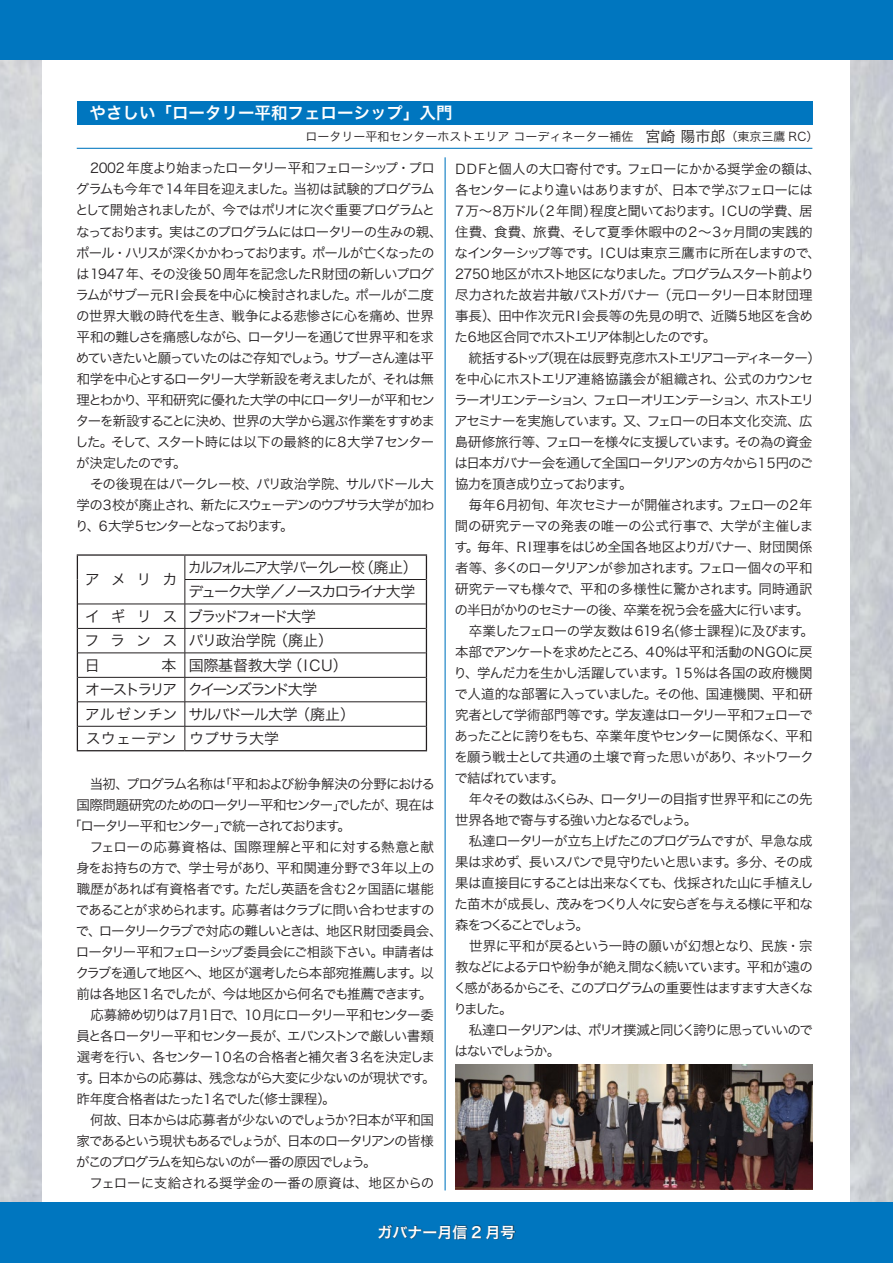
<style>
.page{position:relative;width:893px;height:1263px;background:#fff}
.page>*{position:absolute;margin:0;border:0;box-sizing:border-box;transform-origin:0 0}
.t1{font:16.5px "Hira Kaku Std W6";color:#fff}
.t2{font:15px/24.5px "Hira Kaku Std W3";letter-spacing:-.035em;color:#231f20}
.t3{font:15px "Hira Kaku Std W3";letter-spacing:-.1em;color:#231f20;scale:.9 1}
.t4{font:15px "Hira Kaku Std W3";letter-spacing:-.14em;color:#231f20}
.t5{font:15px "Hira Kaku Std W3";letter-spacing:-.185em;color:#231f20}
.t6{font:15px "Hira Kaku Std W3";color:#231f20}
.t7{font:15px "Hira Kaku Std W6";color:#fff}
.t8{font:15px "Hira Kaku Std W3";letter-spacing:-.1em;color:#231f20}
.t9{font:13.5px/21px "Hira Kaku Std W3";letter-spacing:-.075em;color:#231f20}
.t10{font:13.5px "Hira Kaku Std W3";letter-spacing:-.13em;color:#231f20}
.t11{font:13.5px "Hira Kaku Std W3";letter-spacing:-.1em;color:#231f20}
.t12{font:13.5px "Hira Kaku Std W3";letter-spacing:-.125em;color:#231f20}
.t13{font:13.5px "Hira Kaku Std W3";letter-spacing:-.055em;color:#231f20}
.t14{font:13.5px "Hira Kaku Std W3";letter-spacing:-.095em;color:#231f20}
.t15{font:13.5px "Hira Kaku Std W3";letter-spacing:-.05em;color:#231f20}
.t16{font:13.5px "Hira Kaku Std W3";letter-spacing:-.03em;color:#231f20}
.t17{font:13.5px "Hira Kaku Std W3";letter-spacing:-.04em;color:#231f20}
.t18{font:13.5px "Hira Kaku Std W3";letter-spacing:-.01em;color:#231f20}
.t19{font:13.5px "Hira Kaku Std W3";letter-spacing:-.005em;color:#231f20}
.t20{font:13.5px "Hira Kaku Std W3";letter-spacing:-.11em;color:#231f20}
.t21{font:12px "Hira Kaku Std W3";color:#231f20}
.s1{font-size:15px}
</style>
<div class="page">
<img style="left:0;top:60px;width:893px;height:1164px">
<div style="left:43px;top:43px;width:807px;height:1177px;background:#fff"></div>
<div style="left:0;top:1202px;width:892px;height:61px;background:#0076bf"></div>
<div style="left:0;top:0;width:893px;height:60px;background:#0076bf"></div>
<div style="left:77px;top:101px;width:735px;height:23px;background:#0076bf"></div>
<hr style="left:77px;top:148px;width:735px;height:1px;background:#0076bf">
<hr style="left:185px;top:579px;width:241px;height:1px;background:#231f20">
<hr style="left:78px;top:604px;width:107px;height:1px;background:#231f20">
<hr style="left:185px;top:604px;width:241px;height:1px;background:#231f20">
<hr style="left:78px;top:628px;width:107px;height:1px;background:#231f20">
<hr style="left:185px;top:628px;width:241px;height:1px;background:#231f20">
<hr style="left:78px;top:653px;width:107px;height:1px;background:#231f20">
<hr style="left:185px;top:653px;width:241px;height:1px;background:#231f20">
<hr style="left:78px;top:677px;width:107px;height:1px;background:#231f20">
<hr style="left:185px;top:677px;width:241px;height:1px;background:#231f20">
<hr style="left:78px;top:701px;width:107px;height:1px;background:#231f20">
<hr style="left:185px;top:701px;width:241px;height:1px;background:#231f20">
<hr style="left:78px;top:726px;width:107px;height:1px;background:#231f20">
<hr style="left:185px;top:726px;width:241px;height:1px;background:#231f20">
<svg style="left:185px;top:556px;width:1px;height:194px"></svg>
<hr style="left:77px;top:554px;width:108px;height:2px;background:#231f20">
<hr style="left:185px;top:554px;width:242px;height:2px;background:#231f20">
<svg style="left:77px;top:556px;width:1px;height:194px"></svg>
<svg style="left:426px;top:556px;width:1px;height:194px"></svg>
<hr style="left:77px;top:750px;width:108px;height:1px;background:#231f20">
<hr style="left:185px;top:750px;width:242px;height:1px;background:#231f20">
<hr style="left:445px;top:157px;width:1px;height:1033px;background:#0076bf">
<img style="left:455px;top:1064px;width:357px;height:125px">
<p class="t1" style="left:90px;top:100px;width:365px">やさしい「ロータリー平和フェローシップ」入門</p>
<p class="t21" style="left:306px;top:127px;width:514px">ロータリー平和センターホストエリア コーディネーター補佐　<span class="s1">宮崎 陽市郎</span>（東京三鷹 RC）</p>
<p class="t9" style="left:75px;top:158px;width:369px">　2002 年度より始まったロータリー平和フェローシップ・プログラムも今年で14 年目を迎えました。当初は試験的プログラムとして開始されましたが、今ではポリオに次ぐ重要プログラムとなっております。実はこのプログラムにはロータリーの生みの親、ポール・ハリスが深くかかわっております。ポールが亡くなったのは1947 年、その没後 50周年を記念したＲ財団の新しいプログラムがサブー元ＲＩ会長を中心に検討されました。ポールが二度の世界大戦の時代を生き、戦争による悲惨さに心を痛め、世界平和の難しさを痛感しながら、ロータリーを通じて世界平和を求めていきたいと願っていたのはご存知でしょう。サブーさん達は平和学を中心とするロータリー大学新設を考えましたが、それは無理とわかり、平和研究に優れた大学の中にロータリーが平和センターを新設することに決め、世界の大学から選ぶ作業をすすめました。そして、スタート時には以下の最終的に８大学７センターが決定したのです。<br>　その後現在はバークレー校、パリ政治学院、サルバドール大学の３校が廃止され、新たにスウェーデンのウプサラ大学が加わり、６大学５センターとなっております。</p>
<p class="t3" style="left:188px;top:556px;width:257px">カルフォルニア大学バークレー校 （廃止）</p>
<p class="t4" style="left:188px;top:580px;width:229px">デューク大学／ノースカロライナ大学</p>
<p class="t5" style="left:85px;top:605px;width:233px">イ ギ リ ス ブラッドフォード大学</p>
<p class="t6" style="left:84px;top:629px;width:250px">フ ラ ン ス パリ政治学院 （廃止）</p>
<p class="t8" style="left:85px;top:654px;width:47px">日 　</p>
<p class="t8" style="left:85px;top:568px;width:94px">アメリカ</p>
<p class="t2" style="left:85px;top:653px;width:272px;text-indent:77px">本 国際基督教大学 （ＩＣＵ）オーストラリア クイーンズランド大学<br>アルゼンチン サルバドール大学 （廃止）スウェーデン ウプサラ大学</p>
<p class="t13" style="left:77px;top:773px;width:360px">　当初、プログラム名称は「平和および紛争解決の分野における</p>
<p class="t11" style="left:77px;top:794px;width:359px">国際問題研究のためのロータリー平和センター」でしたが、現在は</p>
<p class="t10" style="left:68px;top:815px;width:284px">「ロータリー平和センター」で統一されております。</p>
<p class="t18" style="left:77px;top:836px;width:359px">　フェローの応募資格は、国際理解と平和に対する熱意と献</p>
<p class="t16" style="left:76px;top:857px;width:360px">身をお持ちの方で、学士号があり、平和関連分野で３年以上の</p>
<p class="t17" style="left:77px;top:878px;width:359px">職歴があれば有資格者です。ただし英語を含む２ヶ国語に堪能</p>
<p class="t9" style="left:76px;top:899px;width:360px">であることが求められます。応募者はクラブに問い合わせますの</p>
<p class="t9" style="left:76px;top:920px;width:368px">で、ロータリークラブで対応の難しいときは、地区Ｒ財団委員会、</p>
<p class="t9" style="left:76px;top:941px;width:360px">ロータリー平和フェローシップ委員会にご相談下さい。申請者は</p>
<p class="t9" style="left:76px;top:962px;width:360px">クラブを通して地区へ、地区が選考したら本部宛推薦します。以</p>
<p class="t9" style="left:77px;top:983px;width:357px">前は各地区１名でしたが、今は地区から何名でも推薦できます。</p>
<p class="t12" style="left:77px;top:1004px;width:359px">　応募締め切りは７月１日で、10 月にロータリー平和センター委</p>
<p class="t14" style="left:76px;top:1025px;width:359px">員と各ロータリー平和センター長が、エバンストンで厳しい書類</p>
<p class="t9" style="left:77px;top:1046px;width:360px">選考を行い、各センター１０名の合格者と補欠者 3 名を決定しま</p>
<p class="t9" style="left:76px;top:1067px;width:361px">す。日本からの応募は、残念ながら大変に少ないのが現状です。</p>
<p class="t9" style="left:77px;top:1088px;width:261px">昨年度合格者はたった１名でした（修士課程）。</p>
<p class="t15" style="left:77px;top:1109px;width:359px">　何故、日本からは応募者が少ないのでしょうか？日本が平和国</p>
<p class="t10" style="left:77px;top:1130px;width:359px">家であるという現状もあるでしょうが、日本のロータリアンの皆様</p>
<p class="t20" style="left:76px;top:1151px;width:302px">がこのプログラムを知らないのが一番の原因でしょう。</p>
<p class="t19" style="left:77px;top:1172px;width:359px">　フェローに支給される奨学金の一番の原資は、地区からの</p>
<p class="t9" style="left:453px;top:158px;width:369px">ＤＤＦと個人の大口寄付です。フェローにかかる奨学金の額は、各センターにより違いはありますが、日本で学ぶフェローには<br>7 万～８万ドル（２年間）程度と聞いております。ＩＣＵの学費、居住費、食費、旅費、そして夏季休暇中の２～３ヶ月間の実践的なインターシップ等です。ＩＣＵは東京三鷹市に所在しますので、<br>2750 地区がホスト地区になりました。プログラムスタート前より尽力された故岩井敏パストガバナー（元ロータリー日本財団理事長）、田中作次元ＲＩ会長等の先見の明で、近隣５地区を含めた６地区合同でホストエリア体制としたのです。<br>　統括するトップ（現在は辰野克彦ホストエリアコーディネーター）を中心にホストエリア連絡協議会が組織され、公式のカウンセラーオリエンテーション、フェローオリエンテーション、ホストエリアセミナーを実施しています。又、フェローの日本文化交流、広島研修旅行等、フェローを様々に支援しています。その為の資金は日本ガバナー会を通して全国ロータリアンの方々から１５円のご協力を頂き成り立っております。<br>　毎年６月初旬、年次セミナーが開催されます。フェローの２年間の研究テーマの発表の唯一の公式行事で、大学が主催します。毎年、ＲＩ理事をはじめ全国各地区よりガバナー、財団関係者等、多くのロータリアンが参加されます。フェロー個々の平和研究テーマも様々で、平和の多様性に驚かされます。同時通訳の半日がかりのセミナーの後、卒業を祝う会を盛大に行います。　卒業したフェローの学友数は619名（修士課程）に及びます。本部でアンケートを求めたところ、４0％は平和活動のＮＧＯに戻り、学んだ力を生かし活躍しています。１５％は各国の政府機関で人道的な部署に入っていました。その他、国連機関、平和研究者として学術部門等です。学友達はロータリー平和フェローであったことに誇りをもち、卒業年度やセンターに関係なく、平和を願う戦士として共通の土壌で育った思いがあり、ネットワークで結ばれています。<br>　年々その数はふくらみ、ロータリーの目指す世界平和にこの先世界各地で寄与する強い力となるでしょう。<br>　私達ロータリーが立ち上げたこのプログラムですが、早急な成果は求めず、長いスパンで見守りたいと思います。多分、その成果は直接目にすることは出来なくても、伐採された山に手植えした苗木が成長し、茂みをつくり人々に安らぎを与える様に平和な森をつくることでしょう。<br>　世界に平和が戻るという一時の願いが幻想となり、民族・宗教などによるテロや紛争が絶え間なく続いています。平和が遠のく感があるからこそ、このプログラムの重要性はますます大きくなりました。<br>　私達ロータリアンは、ポリオ撲滅と同じく誇りに思っていいのではないでしょうか。</p>
<p class="t7" style="left:377px;top:1220px;width:140px">ガバナー月信 2 月号</p>
</div>
